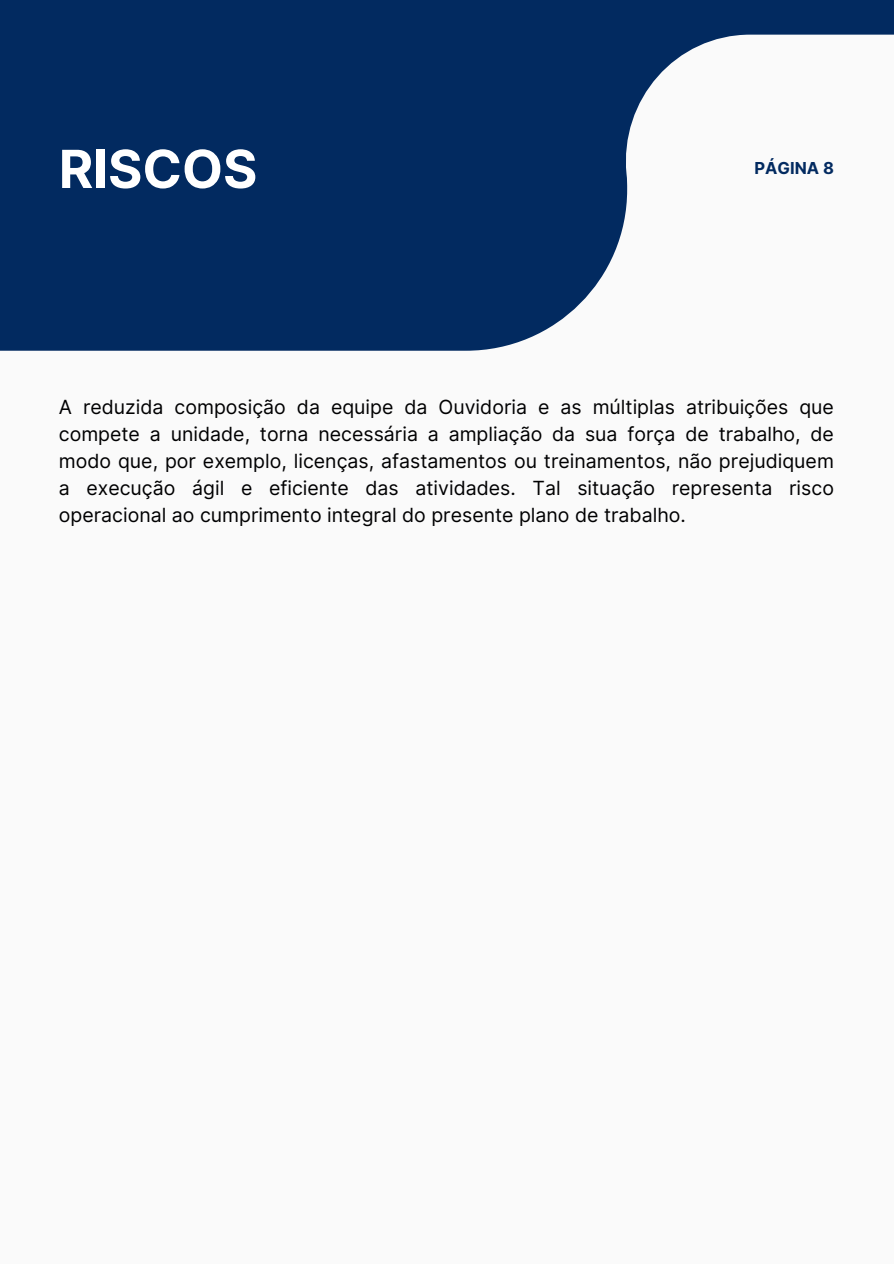
<style>
.page{position:relative;width:894px;height:1264px;background:#fff}
.page>*{position:absolute;margin:0;border:0;box-sizing:border-box;transform-origin:0 0}
.t1{font:700 52.5px "Inter";color:#fff}
.t2{font:19.5px/27px "Inter";color:#000001;text-align:justify}
.t3{font:700 16.5px "Inter";color:#022a60}
</style>
<div class="page">
<div style="left:0;top:0;width:893px;height:1263px;background:#fafafa"></div>
<svg style="left:0;top:0;width:893px;height:351px;fill:#022a60"></svg>
<h1 class="t1" style="left:59px;top:137px;width:200px">RISCOS</h1>
<p class="t3" style="left:754px;top:158px;width:81px">PÁGINA 8</p>
<p class="t2" style="left:59px;top:393px;width:776px">A reduzida composição da equipe da Ouvidoria e as múltiplas atribuições que compete a unidade, torna necessária a ampliação da sua força de trabalho, de modo que, por exemplo, licenças, afastamentos ou treinamentos, não prejudiquem a execução ágil e eficiente das atividades. Tal situação representa risco operacional ao cumprimento integral do presente plano de trabalho.</p>
</div>
